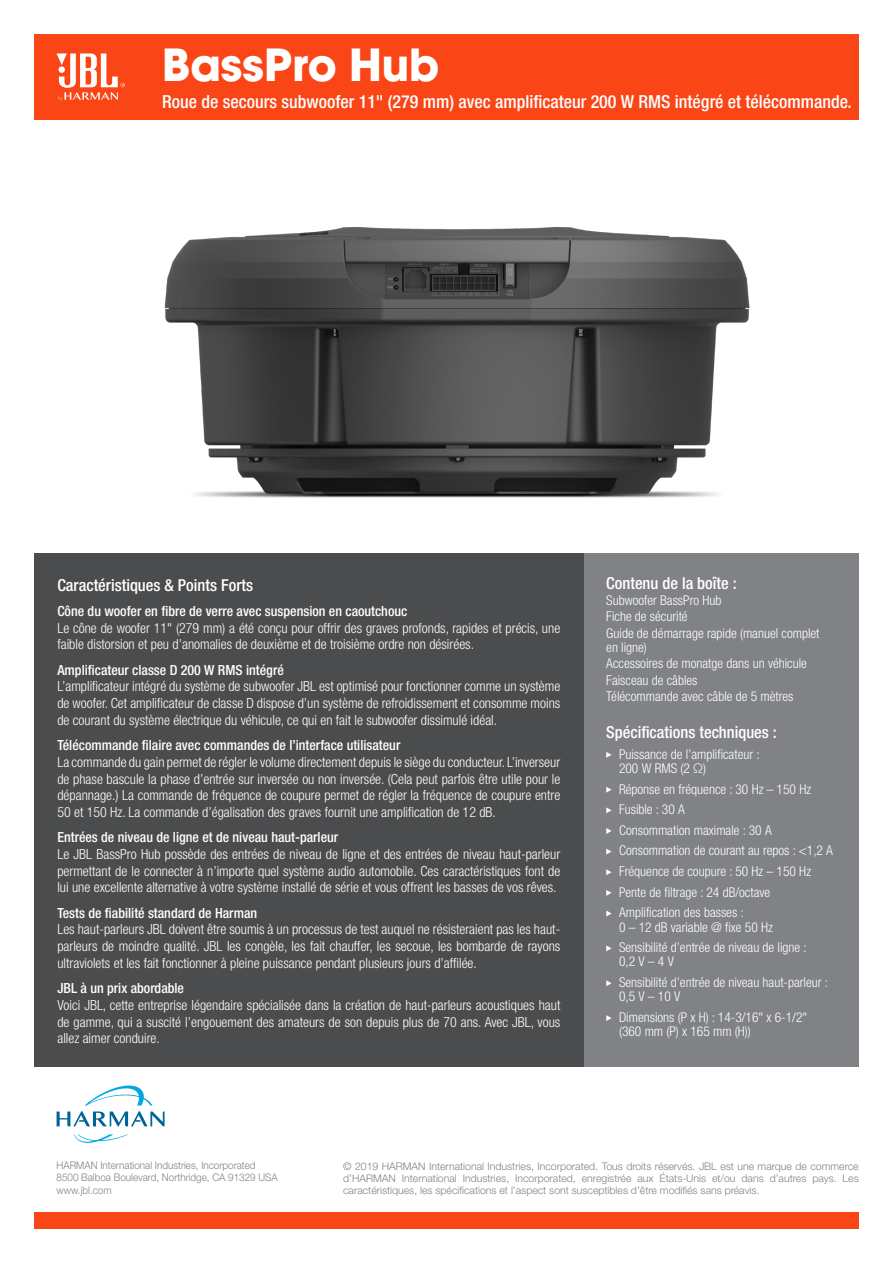
<style>
.page{position:relative;width:893px;height:1263px;background:#fff}
.page>*{position:absolute;margin:0;border:0;box-sizing:border-box;transform-origin:0 0}
.t1{font:700 48.75px "Avant Gard Goth EF";color:#fff}
.t2{font:500 condensed 18px "Helvetica Neue LT Pro";color:#fff}
.t3{font:500 condensed 16.5px "Helvetica Neue LT Pro";color:#fff}
.t4{font:300 condensed 13.95px/16.8px "Helvetica Neue LT Pro";color:#fff;text-align:justify}
.t5{font:500 condensed 13.95px "Helvetica Neue LT Pro";color:#fff}
.t6{font:300 condensed 13.5px/14.2px "Helvetica Neue LT Pro";color:#fff}
.t7{font:300 10.5px/12px "Helvetica Neue LT Pro";color:#808285;text-align:justify}
.t8{font:300 10.5px "Helvetica Neue LT Pro";color:#808285;scale:.94 1}
</style>
<div class="page">
<img style="left:127px;top:119px;width:638px;height:379px">
<div style="left:34px;top:34px;width:825px;height:85px;background:#fa4616"></div>
<div style="left:34px;top:1213px;width:825px;height:16px;background:#fa4616"></div>
<svg style="left:57px;top:53px;width:68px;height:48px"></svg>
<svg style="left:85px;top:1085px;width:67px;height:20px"></svg>
<svg style="left:74px;top:1134px;width:54px;height:9px"></svg>
<svg style="left:57px;top:1111px;width:108px;height:15px"></svg>
<div style="left:584px;top:553px;width:275px;height:514px;background:#808285"></div>
<svg style="left:606px;top:752px;width:6px;height:6px"></svg>
<svg style="left:606px;top:787px;width:6px;height:6px"></svg>
<svg style="left:606px;top:807px;width:6px;height:6px"></svg>
<svg style="left:606px;top:828px;width:6px;height:6px"></svg>
<svg style="left:606px;top:849px;width:6px;height:5px"></svg>
<svg style="left:606px;top:869px;width:6px;height:6px"></svg>
<svg style="left:606px;top:890px;width:6px;height:6px"></svg>
<svg style="left:606px;top:910px;width:6px;height:6px"></svg>
<svg style="left:606px;top:945px;width:6px;height:6px"></svg>
<svg style="left:606px;top:980px;width:6px;height:6px"></svg>
<svg style="left:606px;top:1015px;width:6px;height:6px"></svg>
<div style="left:34px;top:553px;width:550px;height:514px;background:#4b4c4d"></div>
<p class="t1" style="left:162px;top:35px;width:279px">BassPro Hub</p>
<p class="t2" style="left:162px;top:90px;width:691px">Roue de secours subwoofer 11" (279 mm) avec amplificateur 200 W RMS intégré et télécommande.</p>
<p class="t3" style="left:57px;top:575px;width:197px">Caractéristiques &amp; Points Forts</p>
<p class="t5" style="left:57px;top:602px;width:351px">Cône du woofer en fibre de verre avec suspension en caoutchouc</p>
<p class="t4" style="left:57px;top:619px;width:504px">Le cône de woofer 11" (279 mm) a été conçu pour offrir des graves profonds, rapides et précis, une faible distorsion et peu d’anomalies de deuxième et de troisième ordre non désirées.</p>
<p class="t5" style="left:57px;top:661px;width:228px">Amplificateur classe D 200 W RMS intégré</p>
<p class="t4" style="left:57px;top:678px;width:504px">L’amplificateur intégré du système de subwoofer JBL est optimisé pour fonctionner comme un système de woofer. Cet amplificateur de classe D dispose d’un système de refroidissement et consomme moins de courant du système électrique du véhicule, ce qui en fait le subwoofer dissimulé idéal.</p>
<p class="t5" style="left:57px;top:737px;width:344px">Télécommande filaire avec commandes de l’interface utilisateur</p>
<p class="t4" style="left:57px;top:753px;width:504px">La commande du gain permet de régler le volume directement depuis le siège du conducteur. L’inverseur de phase bascule la phase d’entrée sur inversée ou non inversée. (Cela peut parfois être utile pour le dépannage.) La commande de fréquence de coupure permet de régler la fréquence de coupure entre 50 et 150 Hz. La commande d’égalisation des graves fournit une amplification de 12 dB.</p>
<p class="t5" style="left:57px;top:829px;width:282px">Entrées de niveau de ligne et de niveau haut-parleur</p>
<p class="t4" style="left:57px;top:845px;width:504px">Le JBL BassPro Hub possède des entrées de niveau de ligne et des entrées de niveau haut-parleur permettant de le connecter à n’importe quel système audio automobile. Ces caractéristiques font de lui une excellente alternative à votre système installé de série et vous offrent les basses de vos rêves.</p>
<p class="t5" style="left:57px;top:904px;width:201px">Tests de fiabilité standard de Harman</p>
<p class="t4" style="left:57px;top:921px;width:504px">Les haut-parleurs JBL doivent être soumis à un processus de test auquel ne résisteraient pas les haut&shy;parleurs de moindre qualité. JBL les congèle, les fait chauffer, les secoue, les bombarde de rayons ultraviolets et les fait fonctionner à pleine puissance pendant plusieurs jours d’affilée.</p>
<p class="t5" style="left:57px;top:980px;width:128px">JBL à un prix abordable</p>
<p class="t4" style="left:57px;top:996px;width:504px">Voici JBL, cette entreprise légendaire spécialisée dans la création de haut-parleurs acoustiques haut de gamme, qui a suscité l’engouement des amateurs de son depuis plus de 70 ans. Avec JBL, vous allez aimer conduire.</p>
<p class="t3" style="left:606px;top:573px;width:132px">Contenu de la boîte :</p>
<p class="t6" style="left:606px;top:593px;width:117px">Subwoofer BassPro Hub</p>
<p class="t6" style="left:606px;top:609px;width:83px">Fiche de sécurité</p>
<p class="t6" style="left:606px;top:626px;width:215px">Guide de démarrage rapide (manuel complet en ligne)</p>
<p class="t6" style="left:606px;top:656px;width:202px">Accessoires de monatge dans un véhicule</p>
<p class="t6" style="left:606px;top:673px;width:93px">Faisceau de câbles</p>
<p class="t6" style="left:606px;top:689px;width:189px">Télécommande avec câble de 5 mètres</p>
<p class="t3" style="left:606px;top:722px;width:172px">Spécifications techniques :</p>
<p class="t6" style="left:619px;top:747px;width:142px">Puissance de l’amplificateur :<br>200 W RMS (2 Ω)</p>
<p class="t6" style="left:619px;top:781px;width:194px">Réponse en fréquence : 30 Hz – 150 Hz</p>
<p class="t6" style="left:619px;top:802px;width:67px">Fusible : 30 A</p>
<p class="t6" style="left:619px;top:823px;width:154px">Consommation maximale : 30 A</p>
<p class="t6" style="left:619px;top:843px;width:216px">Consommation de courant au repos : &lt;1,2 A</p>
<p class="t6" style="left:619px;top:864px;width:194px">Fréquence de coupure : 50 Hz – 150 Hz</p>
<p class="t6" style="left:619px;top:885px;width:153px">Pente de filtrage : 24 dB/octave</p>
<p class="t6" style="left:619px;top:905px;width:155px">Amplification des basses :<br>0 – 12 dB variable @ fixe 50 Hz</p>
<p class="t6" style="left:619px;top:940px;width:189px">Sensibilité d’entrée de niveau de ligne :<br>0,2 V – 4 V</p>
<p class="t6" style="left:619px;top:975px;width:211px">Sensibilité d’entrée de niveau haut-parleur :<br>0,5 V – 10 V</p>
<p class="t6" style="left:619px;top:1010px;width:190px">Dimensions (P x H) : 14-3/16" x 6-1/2" (360 mm (P) x 165 mm (H))</p>
<p class="t8" style="left:57px;top:1158px;width:213px">HARMAN International Industries, Incorporated</p>
<p class="t8" style="left:57px;top:1171px;width:237px">8500 Balboa Boulevard, Northridge, CA 91329 USA</p>
<p class="t8" style="left:57px;top:1184px;width:60px">www.jbl.com</p>
<p class="t7" style="left:343px;top:1160px;width:517px">© 2019 HARMAN International Industries, Incorporated. Tous droits réservés. JBL est une marque de commerce d’HARMAN International Industries, Incorporated, enregistrée aux États-Unis et/ou dans d’autres pays. Les caractéristiques, les spécifications et l’aspect sont susceptibles d’être modifiés sans préavis.</p>
</div>
